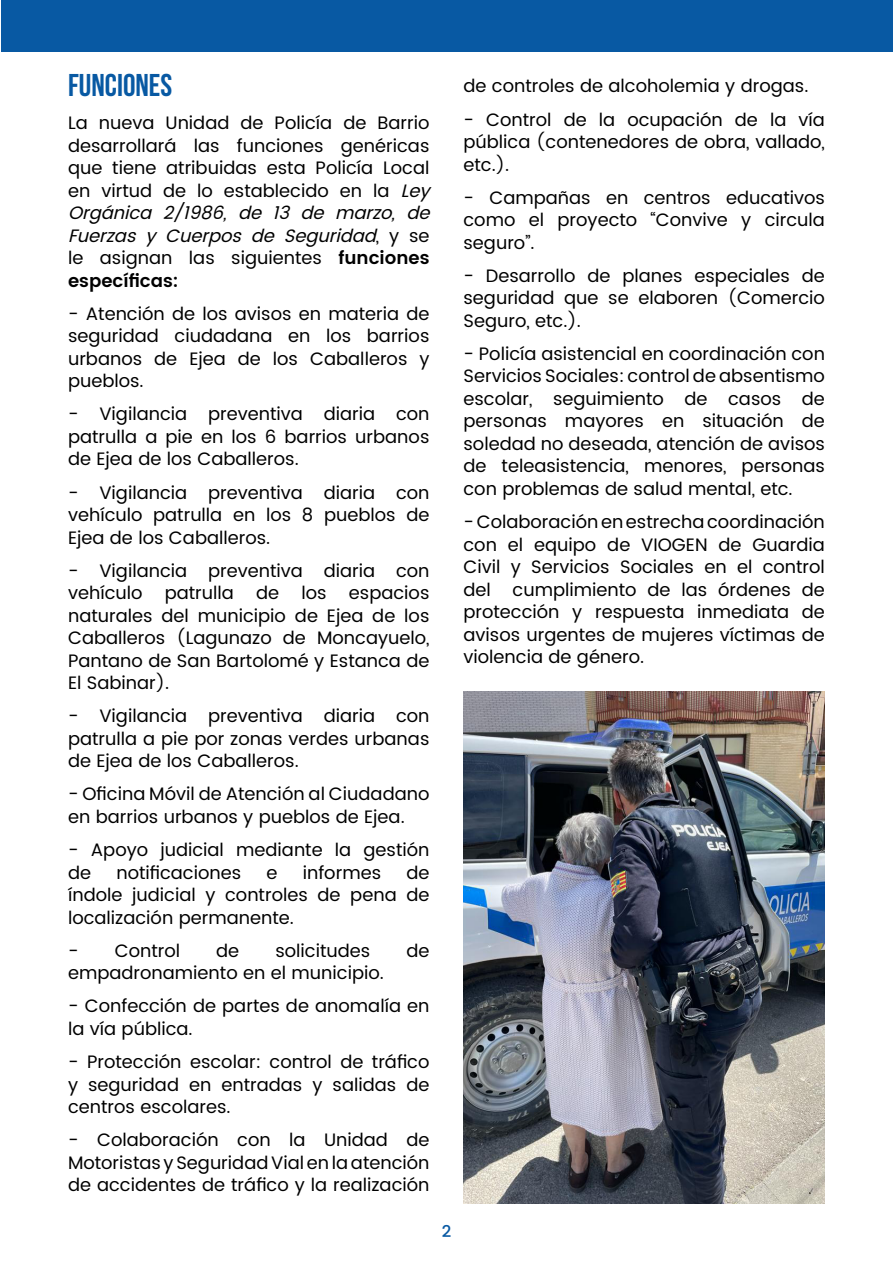
<style>
.page{position:relative;width:893px;height:1263px;background:#fff}
.page>*{position:absolute;margin:0;border:0;box-sizing:border-box;transform-origin:0 0}
.t1{font:700 31.5px "Bebas Neue";color:#0859a3}
.t2{font:18px/22.5px "Poppins";color:#000;text-align:justify}
.t3{font:500 16.5px "Poppins";color:#0859a3}
.s1{font-style:italic}
.s2{font-weight:600}
.s3{font-size:16.5px}
</style>
<div class="page">
<div style="left:1px;top:0;width:891px;height:51px;background:#0859a3"></div>
<img style="left:463px;top:691px;width:362px;height:512px">
<h1 class="t1" style="left:68px;top:68px;width:106px">FUNCIONES</h1>
<p class="t2" style="left:68px;top:112px;width:369px;text-align:left">La nueva Unidad de Policía de Barrio desarrollará las funciones genéricas que tiene atribuidas esta Policía Local en virtud de lo establecido en la <span class="s1">Ley Orgánica 2/1986, de 13 de marzo, de Fuerzas y Cuerpos de Seguridad</span>, y s e le asignan las siguientes <span class="s2">funciones específicas:</span></p>
<p class="t2" style="left:68px;top:303px;width:363px">- Atención de los avisos en materia de seguridad ciudadana en los barrios urbanos de Ejea de los Caballeros y pueblos.</p>
<p class="t2" style="left:68px;top:403px;width:363px">- Vigilancia preventiva diaria con patrulla a pie en los 6 barrios urbanos de Ejea de los Caballeros.</p>
<p class="t2" style="left:68px;top:481px;width:363px">- Vigilancia preventiva diaria con vehículo patrulla en los 8 pueblos de Ejea de los Caballeros.</p>
<p class="t2" style="left:68px;top:560px;width:363px">- Vigilancia preventiva diaria con vehículo patrulla de los espacios naturales del municipio de Ejea de los Caballeros <span class="s3">(</span>Lagunazo de Moncayuelo, Pantano de San Bartolomé y Estanca de El Sabinar<span class="s3">)</span>.</p>
<p class="t2" style="left:68px;top:705px;width:363px">- Vigilancia preventiva diaria con patrulla a pie por zonas verdes urbanas de Ejea de los Caballeros.</p>
<p class="t2" style="left:68px;top:783px;width:363px">- Oficina Móvil de Atención al Ciudadano en barrios urbanos y pueblos de Ejea.</p>
<p class="t2" style="left:68px;top:839px;width:363px">- Apoyo judicial mediante la gestión de</p>
<p class="t2" style="left:116px;top:861px;width:126px">notificaciones</p>
<p class="t2" style="left:266px;top:861px;width:12px">e</p>
<p class="t2" style="left:303px;top:861px;width:80px">informes</p>
<p class="t2" style="left:68px;top:861px;width:363px;text-indent:338px">de índole judicial y controles de pena de localización permanente.</p>
<p class="t2" style="left:68px;top:940px;width:114px">- Control</p>
<p class="t2" style="left:216px;top:940px;width:25px">de</p>
<p class="t2" style="left:275px;top:940px;width:96px">solicitudes</p>
<p class="t2" style="left:406px;top:940px;width:25px">de</p>
<p class="t2" style="left:68px;top:962px;width:317px">empadronamiento en el municipio.</p>
<p class="t2" style="left:68px;top:995px;width:363px">- Confección de partes de anomalía en la vía pública.</p>
<p class="t2" style="left:68px;top:1051px;width:363px">- Protección escolar: control de tráfico y seguridad en entradas y salidas de centros escolares.</p>
<p class="t2" style="left:68px;top:1129px;width:363px">- Colaboración con la Unidad de Motoristas y Seguridad Vial en la atención de accidentes de tráfico y la realización</p>
<p class="t3" style="left:442px;top:1219px;width:11px">2</p>
<p class="t2" style="left:463px;top:75px;width:346px">de controles de alcoholemia y drogas.</p>
<p class="t2" style="left:463px;top:109px;width:363px">- Control de la ocupación de la vía pública <span class="s3">(</span>contenedores de obra, vallado, etc.<span class="s3">)</span>.</p>
<p class="t2" style="left:463px;top:187px;width:363px">- Campañas en centros educativos como el proyecto “Convive y circula seguro”.</p>
<p class="t2" style="left:463px;top:265px;width:363px">- Desarrollo de planes especiales de seguridad que se elaboren <span class="s3">(</span>Comercio Seguro, etc.<span class="s3">)</span>.</p>
<p class="t2" style="left:463px;top:343px;width:363px">- Policía asistencial en coordinación con Servicios Sociales: control de absentismo escolar, seguimiento de casos de personas mayores en situación de soledad no deseada, atención de avisos de teleasistencia, menores, personas con problemas de salud mental, etc.</p>
<p class="t2" style="left:463px;top:511px;width:363px">- Colaboración en estrecha coordinación con el equipo de VIOGEN de Guardia Civil y Servicios Sociales en el control del cumplimiento de las órdenes de protección y respuesta inmediata de avisos urgentes de mujeres víctimas de violencia de género.</p>
</div>
